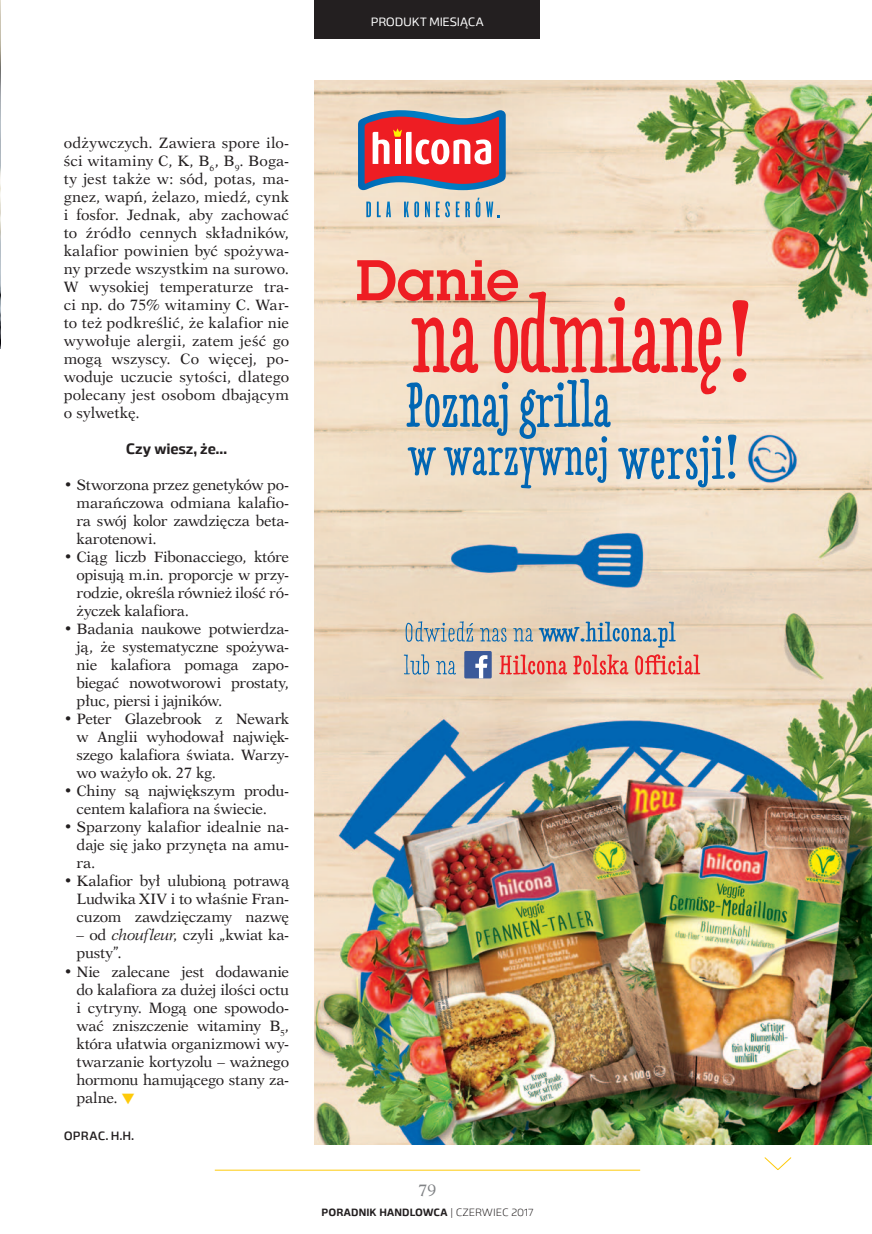
<style>
.page{position:relative;width:872px;height:1234px;background:#fff}
.page>*{position:absolute;margin:0;border:0;box-sizing:border-box;transform-origin:0 0}
.t1{font:16.5px "Dutch 823 EU";color:#808285}
.t2{font:15px/18px "Dutch 823 EU";letter-spacing:-.015em;color:#231f20;text-align:justify}
.t3{font:700 15px "Byker";letter-spacing:-.01em;color:#231f20}
.t4{font:12px "Byker";letter-spacing:-.025em;color:#fff}
.t5{font:500 12px "Byker";color:#231f20}
.t6{font:700 10.5px "Byker";color:#231f20}
.s1{font-style:italic}
.s2{color:#feca0a}
.s3{font-weight:300}
</style>
<div class="page">
<hr style="left:215px;top:1169px;width:425px;height:1px;background:#feca0a">
<div style="left:315px;top:0;width:225px;height:38px;background:#231f20"></div>
<svg style="left:764px;top:1157px;width:28px;height:13px"></svg>
<img style="left:0;top:0;width:1px;height:349px">
<img style="left:315px;top:81px;width:557px;height:1063px">
<svg style="left:358px;top:110px;width:148px;height:80px;background:#ba6373"></svg>
<div style="left:395px;top:140px;width:5px;height:24px;background:#fff"></div>
<svg style="left:366px;top:201px;width:5px;height:16px"></svg>
<svg style="left:377px;top:201px;width:14px;height:16px"></svg>
<svg style="left:404px;top:201px;width:15px;height:16px"></svg>
<svg style="left:425px;top:201px;width:5px;height:16px"></svg>
<svg style="left:436px;top:201px;width:14px;height:16px"></svg>
<svg style="left:456px;top:201px;width:3px;height:16px"></svg>
<svg style="left:465px;top:201px;width:5px;height:16px"></svg>
<svg style="left:476px;top:198px;width:4px;height:19px"></svg>
<svg style="left:486px;top:201px;width:13px;height:16px"></svg>
<svg style="left:405px;top:621px;width:68px;height:20px"></svg>
<svg style="left:480px;top:627px;width:26px;height:14px"></svg>
<svg style="left:513px;top:627px;width:20px;height:14px"></svg>
<svg style="left:539px;top:621px;width:136px;height:26px;background:#aeb7b6"></svg>
<svg style="left:404px;top:654px;width:26px;height:20px"></svg>
<svg style="left:436px;top:660px;width:20px;height:14px"></svg>
<svg style="left:499px;top:654px;width:68px;height:20px"></svg>
<svg style="left:573px;top:654px;width:55px;height:20px"></svg>
<svg style="left:635px;top:654px;width:65px;height:20px"></svg>
<div style="left:464px;top:651px;width:28px;height:27px;background:#3b5a9a;border-radius:2px"></div>
<svg style="left:475px;top:655px;width:12px;height:23px"></svg>
<svg style="left:357px;top:260px;width:391px;height:228px;background:#dcbbb0"></svg>
<p class="t4" style="left:371px;top:13px;width:115px">PRODUKT MIESIĄCA</p>
<p class="t2" style="left:64px;top:134px;width:227px">odżywczych. Zawiera spore ilo&shy;ści witaminy C, K, B<sub>6</sub>, B<sub>9</sub>. Boga&shy;ty jest także w: sód, potas, ma&shy;gnez, wapń, żelazo, miedź, cynk i fosfor. Jednak, aby zachować to źródło cennych składników, kalafior powinien być spożywa&shy;ny przede wszystkim na surowo.<br>W wysokiej temperaturze tra&shy;ci np. do 75% witaminy C. War&shy;to też podkreślić, że kalafior nie wywołuje alergii, zatem jeść go mogą wszyscy. Co więcej, po&shy;woduje uczucie sytości, dlatego polecany jest osobom dbającym o sylwetkę.</p>
<p class="t3" style="left:126px;top:436px;width:103px">Czy wiesz, że…</p>
<p class="t2" style="left:77px;top:476px;width:214px;text-indent:-13px">• Stworzona przez genetyków po&shy;marańczowa odmiana kalafio&shy;ra swój kolor zawdzięcza beta&shy;karotenowi.</p>
<p class="t2" style="left:77px;top:548px;width:214px;text-indent:-13px">• Ciąg liczb Fibonacciego, które opisują m.in. proporcje w przy&shy;rodzie, określa również ilość ró&shy;życzek kalafiora.</p>
<p class="t2" style="left:77px;top:620px;width:214px;text-indent:-13px">• Badania naukowe potwierdza&shy;ją, że systematyczne spożywa&shy;nie kalafiora pomaga zapo&shy;biegać nowotworowi prostaty, płuc, piersi i jajników.</p>
<p class="t2" style="left:77px;top:710px;width:214px;text-indent:-13px">• Peter Glazebrook z Newark w Anglii wyhodował najwięk&shy;szego kalafiora świata. Warzy&shy;wo ważyło ok. 27 kg.</p>
<p class="t2" style="left:77px;top:782px;width:214px;text-indent:-13px">• Chiny są największym produ&shy;centem kalafiora na świecie.</p>
<p class="t2" style="left:77px;top:818px;width:214px;text-indent:-13px">• Sparzony kalafior idealnie na&shy;daje się jako przynęta na amu&shy;ra.</p>
<p class="t2" style="left:77px;top:872px;width:214px;text-indent:-13px">• Kalafior był ulubioną potrawą Ludwika XIV i to właśnie Fran&shy;cuzom zawdzięczamy nazwę</p>
<p class="t2" style="left:77px;top:926px;width:214px">– od <span class="s1">choufleur</span>, czyli „kwiat ka&shy;pusty”.</p>
<p class="t2" style="left:77px;top:962px;width:214px;text-indent:-13px">• Nie zalecane jest dodawanie do kalafiora za dużej ilości octu i cytryny. Mogą one spowodo&shy;wać zniszczenie witaminy B<sub>5</sub>, która ułatwia organizmowi wy&shy;twarzanie kortyzolu – ważnego hormonu hamującego stany za&shy;palne. <span class="s2">▼</span></p>
<p class="t5" style="left:64px;top:1126px;width:72px">OPRAC. H.H.</p>
<p class="t1" style="left:418px;top:1179px;width:20px">79</p>
<p class="t6" style="left:321px;top:1203px;width:213px">PORADNIK HANDLOWCA <span class="s3">| CZERWIEC 2017</span></p>
</div>
